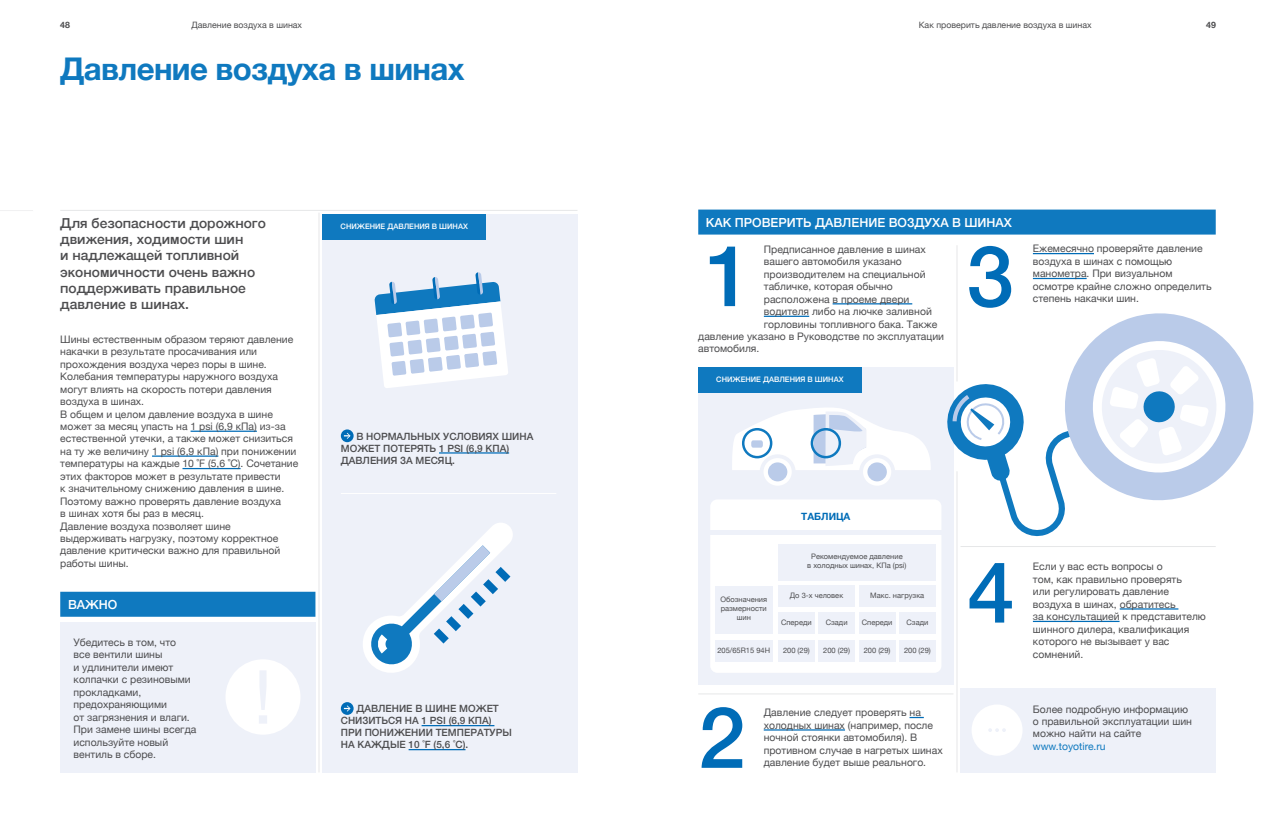
<style>
.page{position:relative;width:1276px;height:815px;background:#fff}
.page>*{position:absolute;margin:0;border:0;box-sizing:border-box;transform-origin:0 0}
.t1{font:500 85px "Helvetica Neue";color:#006cb7}
.t2{font:700 31.25px "Helvetica Neue";letter-spacing:-.02em;color:#0f79bf}
.t3{font:500 13.75px/16.2px "Helvetica Neue";color:#4d4d4f}
.t4{font:500 12.5px "Helvetica Neue";color:#fff}
.t5{font:10.38px/12.5px "Helvetica Neue";color:#4d4d4f}
.t6{font:10.38px "Helvetica Neue";color:#0f79bf}
.t7{font:500 10px/12px "Helvetica Neue";color:#4d4d4f}
.t8{font:700 10px "Helvetica Neue";color:#006cb7}
.t9{font:8.75px "Helvetica Neue";color:#4d4d4f}
.t10{font:700 8.75px "Helvetica Neue";color:#4d4d4f}
.t11{font:7.5px/9px "Helvetica Neue";color:#4d4d4f;text-align:center}
.t12{font:500 7.5px "Helvetica Neue";color:#fff}
</style>
<div class="page">
<div style="left:322px;top:214px;width:256px;height:558px;background:#eef1f9"></div>
<div style="left:60px;top:621px;width:255px;height:151px;background:#eef1f9"></div>
<div style="left:960px;top:688px;width:255px;height:84px;background:#eef1f9"></div>
<div style="left:698px;top:368px;width:255px;height:317px;background:#eef1f9"></div>
<hr style="left:191px;top:431px;width:66px;height:1px;background:#006cb7">
<hr style="left:152px;top:455px;width:66px;height:2px;background:#006cb7">
<hr style="left:182px;top:468px;width:58px;height:1px;background:#006cb7">
<div style="left:322px;top:214px;width:164px;height:25px;background:#0f79bf"></div>
<hr style="left:439px;top:452px;width:70px;height:2px;background:#006cb7">
<svg style="left:341px;top:429px;width:13px;height:13px"></svg>
<svg style="left:344px;top:433px;width:6px;height:6px"></svg>
<hr style="left:421px;top:725px;width:73px;height:1px;background:#006cb7">
<hr style="left:408px;top:749px;width:57px;height:1px;background:#006cb7">
<svg style="left:341px;top:702px;width:13px;height:13px"></svg>
<svg style="left:344px;top:705px;width:6px;height:7px"></svg>
<hr style="left:341px;top:493px;width:215px;height:1px;background:#fff">
<svg style="left:363px;top:523px;width:150px;height:150px"></svg>
<svg style="left:374px;top:272px;width:134px;height:116px"></svg>
<hr style="left:698px;top:694px;width:255px;height:1px;background:#e6e7e8">
<hr style="left:832px;top:303px;width:80px;height:1px;background:#006cb7">
<hr style="left:764px;top:316px;width:45px;height:1px;background:#006cb7">
<svg style="left:909px;top:717px;width:15px;height:1px"></svg>
<hr style="left:764px;top:729px;width:81px;height:2px;background:#006cb7">
<div style="left:710px;top:499px;width:231px;height:174px;background:#fff;border-radius:7px"></div>
<hr style="left:710px;top:531px;width:231px;height:4px;background:#eef1f9">
<div style="left:778px;top:544px;width:157px;height:36px;background:#eef1f9"></div>
<div style="left:778px;top:586px;width:76px;height:21px;background:#eef1f9"></div>
<div style="left:715px;top:586px;width:57px;height:47px;background:#eef1f9"></div>
<div style="left:778px;top:612px;width:36px;height:21px;background:#eef1f9"></div>
<div style="left:778px;top:640px;width:36px;height:21px;background:#eef1f9"></div>
<div style="left:715px;top:640px;width:57px;height:21px;background:#eef1f9"></div>
<div style="left:859px;top:612px;width:36px;height:21px;background:#eef1f9"></div>
<div style="left:859px;top:640px;width:36px;height:21px;background:#eef1f9"></div>
<div style="left:818px;top:612px;width:36px;height:21px;background:#eef1f9"></div>
<div style="left:818px;top:640px;width:36px;height:21px;background:#eef1f9"></div>
<div style="left:899px;top:612px;width:36px;height:21px;background:#eef1f9"></div>
<div style="left:899px;top:640px;width:36px;height:21px;background:#eef1f9"></div>
<div style="left:859px;top:586px;width:76px;height:21px;background:#eef1f9"></div>
<div style="left:863px;top:458px;width:28px;height:28px;background:#fff;border-radius:50%"></div>
<div style="left:867px;top:462px;width:20px;height:19px;background:#bacbe9;border-radius:50%"></div>
<div style="left:763px;top:458px;width:29px;height:28px;background:#fff;border-radius:50%"></div>
<div style="left:768px;top:462px;width:19px;height:19px;background:#bacbe9;border-radius:50%"></div>
<svg style="left:732px;top:408px;width:199px;height:62px"></svg>
<div style="left:751px;top:440px;width:12px;height:8px;background:#bacbe9;border-radius:2px"></div>
<div style="left:742px;top:428px;width:30px;height:30px;border:2px solid #0f79bf;border-radius:50%"></div>
<div style="left:810px;top:428px;width:31px;height:30px;border:2px solid #0f79bf;border-radius:50%"></div>
<div style="left:698px;top:368px;width:163px;height:25px;background:#0f79bf"></div>
<hr style="left:960px;top:546px;width:255px;height:1px;background:#e6e7e8">
<hr style="left:1119px;top:608px;width:59px;height:2px;background:#006cb7">
<hr style="left:1033px;top:621px;width:86px;height:1px;background:#006cb7">
<svg style="left:1069px;top:313px;width:185px;height:188px"></svg>
<svg style="left:947px;top:380px;width:122px;height:159px"></svg>
<svg style="left:1085px;top:333px;width:148px;height:147px"></svg>
<hr style="left:60px;top:210px;width:517px;height:1px;background:#e6e7e8">
<hr style="left:319px;top:213px;width:1px;height:559px;background:#e6e7e8">
<hr style="left:956px;top:245px;width:1px;height:136px;background:#e6e7e8">
<hr style="left:956px;top:471px;width:1px;height:301px;background:#e6e7e8">
<hr style="left:1033px;top:253px;width:61px;height:1px;background:#006cb7">
<hr style="left:1033px;top:278px;width:53px;height:1px;background:#006cb7">
<div style="left:60px;top:592px;width:255px;height:25px;background:#0f79bf"></div>
<div style="left:225px;top:659px;width:75px;height:76px;background:#fff;border-radius:50%"></div>
<svg style="left:259px;top:670px;width:8px;height:54px"></svg>
<div style="left:971px;top:704px;width:51px;height:52px;background:#fff;border-radius:50%"></div>
<svg style="left:988px;top:728px;width:18px;height:4px"></svg>
<div style="left:698px;top:210px;width:517px;height:25px;background:#0f79bf"></div>
<hr style="left:0;top:210px;width:33px;height:1px;background:#f1f1f2">
<p class="t10" style="left:60px;top:18px;width:11px">48</p>
<p class="t9" style="left:191px;top:19px;width:112px">Давление воздуха в шинах</p>
<p class="t9" style="left:919px;top:19px;width:174px">Как проверить давление воздуха в шинах</p>
<p class="t10" style="left:1206px;top:18px;width:11px">49</p>
<h2 class="t2" style="left:60px;top:44px;width:406px">Давление воздуха в шинах</h2>
<h3 class="t3" style="left:60px;top:214px;width:207px">Для безопасности дорожного движения, ходимости шин<br>и надлежащей топливной экономичности очень важно поддерживать правильное давление в шинах.</h3>
<p class="t5" style="left:60px;top:333px;width:240px">Шины естественным образом теряют давление накачки в результате просачивания или прохождения воздуха через поры в шине.<br>Колебания температуры наружного воздуха могут влиять на скорость потери давления воздуха в шинах.<br>В общем и целом давление воздуха в шине может за месяц упасть на 1 psi (6,9 кПа) из-за естественной утечки, а также может снизиться на ту же величину 1 psi (6,9 кПа) при понижении температуры на каждые 10 ˚F (5,6 ˚C). Сочетание этих факторов может в результате привести<br>к значительному снижению давления в шине.<br>Поэтому важно проверять давление воздуха<br>в шинах хотя бы раз в месяц.<br>Давление воздуха позволяет шине выдерживать нагрузку, поэтому корректное давление критически важно для правильной работы шины.</p>
<p class="t4" style="left:68px;top:594px;width:51px">ВАЖНО</p>
<p class="t5" style="left:74px;top:637px;width:124px">Убедитесь в том, что<br>все вентили шины<br>и удлинители имеют колпачки с резиновыми прокладками, предохраняющими<br>от загрязнения и влаги.<br>При замене шины всегда используйте новый вентиль в сборе.</p>
<p class="t12" style="left:340px;top:220px;width:129px">СНИЖЕНИЕ ДАВЛЕНИЯ В ШИНАХ</p>
<p class="t7" style="left:341px;top:429px;width:194px;text-indent:16px">В НОРМАЛЬНЫХ УСЛОВИЯХ ШИНА<br>МОЖЕТ ПОТЕРЯТЬ 1 PSI (6,9 КПА)<br>ДАВЛЕНИЯ ЗА МЕСЯЦ.</p>
<p class="t7" style="left:341px;top:702px;width:172px;text-indent:16px">ДАВЛЕНИЕ В ШИНЕ МОЖЕТ<br>СНИЗИТЬСЯ НА 1 PSI (6,9 КПА)<br>ПРИ ПОНИЖЕНИИ ТЕМПЕРАТУРЫ<br>НА КАЖДЫЕ 10 ˚F (5,6 ˚C).</p>
<p class="t4" style="left:706px;top:212px;width:308px">КАК ПРОВЕРИТЬ ДАВЛЕНИЕ ВОЗДУХА В ШИНАХ</p>
<p class="t5" style="left:764px;top:243px;width:163px">Предписанное давление в шинах</p>
<p class="t5" style="left:764px;top:256px;width:139px">вашего автомобиля указано</p>
<p class="t5" style="left:764px;top:268px;width:163px">производителем на специальной</p>
<p class="t5" style="left:764px;top:281px;width:131px">табличке, которая обычно</p>
<p class="t5" style="left:764px;top:293px;width:147px">расположена в проеме двери</p>
<p class="t5" style="left:764px;top:306px;width:169px">водителя либо на лючке заливной</p>
<p class="t5" style="left:764px;top:318px;width:175px">горловины топливного бака. Также</p>
<p class="t5" style="left:698px;top:331px;width:247px">давление указано в Руководстве по эксплуатации</p>
<p class="t5" style="left:698px;top:343px;width:63px">автомобиля.</p>
<h1 class="t1" style="left:705px;top:208px;width:49px">1</h1>
<p class="t12" style="left:716px;top:373px;width:129px">СНИЖЕНИЕ ДАВЛЕНИЯ В ШИНАХ</p>
<h1 class="t1" style="left:966px;top:208px;width:49px">3</h1>
<p class="t5" style="left:1033px;top:243px;width:180px">Ежемесячно проверяйте давление воздуха в шинах с помощью манометра. При визуальном осмотре крайне сложно определить степень накачки шин.</p>
<p class="t8" style="left:801px;top:508px;width:51px">ТАБЛИЦА</p>
<p class="t11" style="left:807px;top:553px;width:101px">Рекомендуемое давление<br>в холодных шинах, КПа (psi)</p>
<p class="t11" style="left:790px;top:591px;width:55px">До 3-х человек</p>
<p class="t11" style="left:870px;top:591px;width:56px">Макс. нагрузка</p>
<p class="t11" style="left:720px;top:596px;width:48px">Обозначения размерности шин</p>
<p class="t11" style="left:781px;top:618px;width:32px">Спереди</p>
<p class="t11" style="left:825px;top:618px;width:23px">Сзади</p>
<p class="t11" style="left:823px;top:646px;width:28px">200 (29)</p>
<p class="t11" style="left:862px;top:618px;width:32px">Спереди</p>
<p class="t11" style="left:863px;top:646px;width:28px">200 (29)</p>
<p class="t11" style="left:906px;top:618px;width:23px">Сзади</p>
<p class="t11" style="left:904px;top:646px;width:28px">200 (29)</p>
<p class="t11" style="left:717px;top:646px;width:54px">205/65R15 94H</p>
<p class="t11" style="left:783px;top:646px;width:28px">200 (29)</p>
<h1 class="t1" style="left:698px;top:669px;width:49px">2</h1>
<p class="t5" style="left:764px;top:707px;width:180px">Давление следует проверять на холодных шинах (например, после ночной стоянки автомобиля). В противном случае в нагретых шинах давление будет выше реального.</p>
<h1 class="t1" style="left:967px;top:524px;width:49px">4</h1>
<p class="t5" style="left:1033px;top:561px;width:175px">Если у вас есть вопросы о<br>том, как правильно проверять<br>или регулировать давление воздуха в шинах, обратитесь<br>за консультацией к представителю шинного дилера, квалификация которого не вызывает у вас сомнений.</p>
<p class="t5" style="left:1033px;top:703px;width:161px">Более подробную информацию о правильной эксплуатации шин можно найти на сайте</p>
<p class="t6" style="left:1033px;top:739px;width:74px">www.toyotire.ru</p>
</div>
